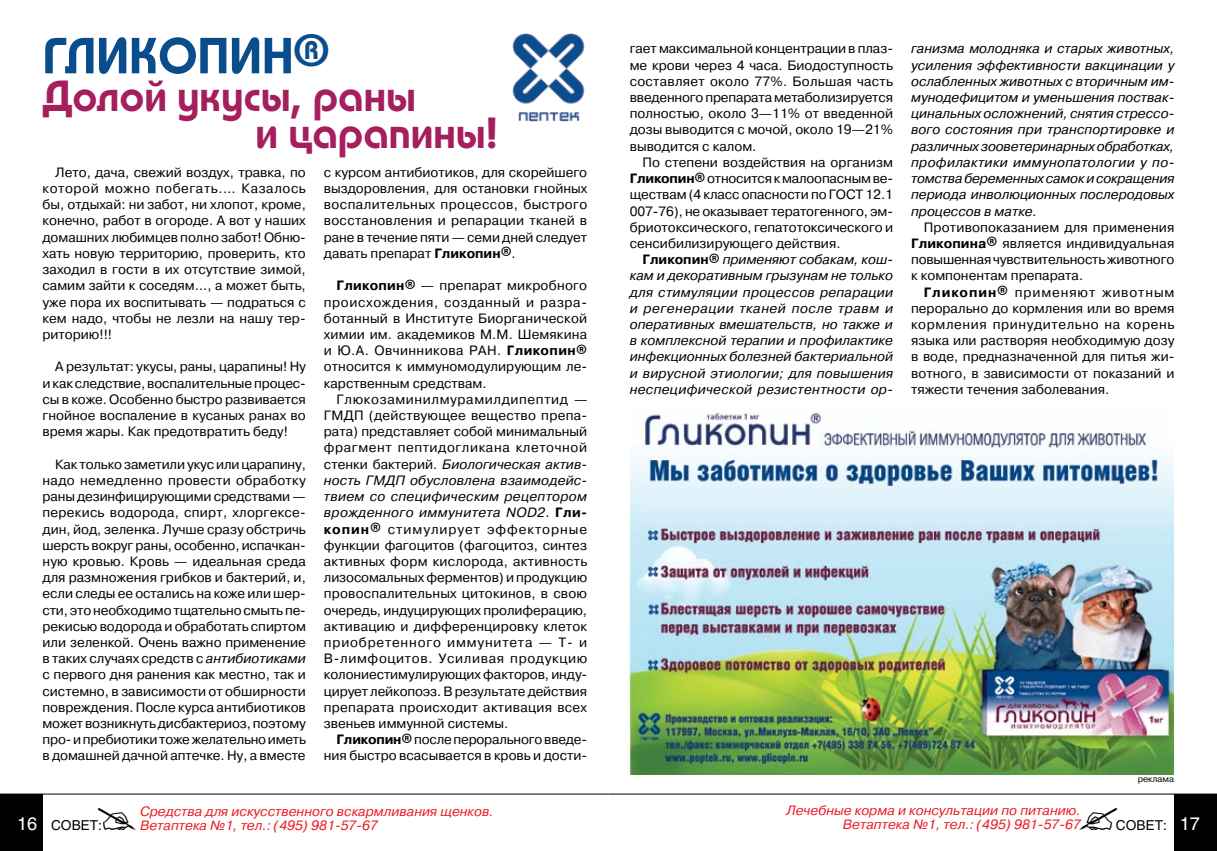
<style>
.page{position:relative;width:1217px;height:851px;background:#fff}
.page>*{position:absolute;margin:0;border:0;box-sizing:border-box;transform-origin:0 0}
.t1{font:600 50.7px "Bauhaus C";color:#0a4d8d}
.t2{font:600 43.5px/37.5px "Bauhaus C";color:#a51e5e}
.t3{font:13.5px/16.2px "Pragmatica C";color:#000;text-align:justify}
.t4{font:italic 13.5px/16.2px "Pragmatica C";letter-spacing:.005em;color:#000;text-align:justify}
.t5{font:italic 13.5px/14.2px "Pragmatica C";color:#ed1c24}
.t6{font:13.5px "Helios";color:#000}
.t7{font:9px "Pragmatica C";color:#000}
.s1{font-size:45px}
.s2{font-style:italic}
.s3{font-weight:700}
.s4{font-weight:700;font-style:normal}
.s5{font-size:18px;color:#fff}
</style>
<div class="page">
<hr style="left:0;top:793px;width:608px;height:1px;background:#000">
<div style="left:0;top:793px;width:43px;height:57px;background:#000"></div>
<hr style="left:608px;top:793px;width:608px;height:1px;background:#000">
<div style="left:1173px;top:793px;width:43px;height:57px;background:#000"></div>
<img style="left:629px;top:412px;width:544px;height:362px">
<img style="left:512px;top:33px;width:73px;height:88px">
<h1 class="t1" style="left:43px;top:25px;width:289px">Гликопин<span class="s1">®</span></h1>
<h2 class="t2" style="left:255px;top:77px;width:244px;text-indent:-213px">Долой укусы, раны<br>и царапины!</h2>
<p class="t3" style="left:43px;top:164px;width:265px;text-indent:13px">Лето, дача, свежий воздух, травка, по которой можно побегать.… Казалось бы, отдыхай: ни забот, ни хлопот, кроме, конечно, работ в огороде. А вот у наших домашних любимцев полно забот! Обню&shy;хать новую территорию, проверить, кто заходил в гости в их отсутствие зимой, самим зайти к соседям…, а может быть, уже пора их воспитывать — подраться с кем надо, чтобы не лезли на нашу тер&shy;риторию!!!</p>
<p class="t3" style="left:43px;top:358px;width:265px;text-indent:13px">А результат: укусы, раны, царапины! Ну и как следствие, воспалительные процес&shy;сы в коже. Особенно быстро развивается гнойное воспаление в кусаных ранах во время жары. Как предотвратить беду!</p>
<p class="t3" style="left:43px;top:456px;width:265px;text-indent:13px">Как только заметили укус или царапину, надо немедленно провести обработку раны дезинфицирующими средствами — перекись водорода, спирт, хлоргексе&shy;дин, йод, зеленка. Лучше сразу обстричь шерсть вокруг раны, особенно, испачкан&shy;ную кровью. Кровь — идеальная среда для размножения грибков и бактерий, и, если следы ее остались на коже или шер&shy;сти, это необходимо тщательно смыть пе&shy;рекисью водорода и обработать спиртом или зеленкой. Очень важно применение в таких случаях средств с <span class="s2">антибиотиками </span>с первого дня ранения как местно, так и системно, в зависимости от обширности повреждения. После курса антибиотиков может возникнуть дисбактериоз, поэтому про- и пребиотики тоже желательно иметь в домашней дачной аптечке. Ну, а вместе</p>
<p class="t3" style="left:324px;top:164px;width:265px">с курсом антибиотиков, для скорейшего выздоровления, для остановки гнойных воспалительных процессов, быстрого восстановления и репарации тканей в ране в течение пяти — семи дней следует давать препарат <span class="s3">Гликопин®</span>.</p>
<p class="t3" style="left:324px;top:277px;width:265px;text-indent:13px"><span class="s3">Гликопин®</span> — препарат микробного происхождения, созданный и разра&shy;ботанный в Институте Биорганической химии им. академиков М.М. Шемякина и Ю.А. Овчинникова РАН. <span class="s3">Гликопин® </span>относится к иммуномодулирующим ле&shy;карственным средствам.</p>
<p class="t3" style="left:324px;top:391px;width:265px;text-indent:13px">Глюкозаминилмурамилдипептид — ГМДП (действующее вещество препа&shy;рата) представляет собой минимальный фрагмент пептидогликана клеточной стенки бактерий. <span class="s2">Биологическая актив&shy;ность ГМДП обусловлена взаимодейс&shy;твием со специфическим рецептором врожденного иммунитета NOD2</span>. <span class="s3">Гли&shy;копин®</span> стимулирует эффекторные функции фагоцитов (фагоцитоз, синтез активных форм кислорода, активность лизосомальных ферментов) и продукцию провоспалительных цитокинов, в свою очередь, индуцирующих пролиферацию, активацию и дифференцировку клеток приобретенного иммунитета — Т- и В-лимфоцитов. Усиливая продукцию колониестимулирующих факторов, инду&shy;цирует лейкопоэз. В результате действия препарата происходит активация всех звеньев иммунной системы.</p>
<p class="t3" style="left:324px;top:731px;width:265px;text-align:right"><span class="s3">Гликопин®</span> после перорального введе&shy;ния быстро всасывается в кровь и дости-</p>
<p class="t3" style="left:629px;top:41px;width:265px">гает максимальной концентрации в плаз&shy;ме крови через 4 часа. Биодоступность составляет около 77%. Большая часть введенного препарата метаболизируется полностью, около 3—11% от введенной дозы выводится с мочой, около 19—21% выводится с калом.</p>
<p class="t3" style="left:629px;top:154px;width:265px;text-indent:13px">По степени воздействия на организм <span class="s3">Гликопин®</span> относится к малоопасным ве&shy;ществам (4 класс опасности по ГОСТ 12.1<br>007-76), не оказывает тератогенного, эм&shy;бриотоксического, гепатотоксического и сенсибилизирующего действия.</p>
<p class="t4" style="left:629px;top:251px;width:265px;text-indent:13px"><span class="s4">Гликопин®</span> применяют собакам, кош&shy;кам и декоративным грызунам не только для стимуляции процессов репарации и регенерации тканей после травм и оперативных вмешательств, но также и в комплексной терапии и профилактике инфекционных болезней бактериальной и вирусной этиологии; для повышения неспецифической резистентности ор-</p>
<p class="t4" style="left:910px;top:41px;width:265px">ганизма молодняка и старых животных, усиления эффективности вакцинации у ослабленных животных с вторичным им&shy;мунодефицитом и уменьшения поствак&shy;цинальных осложнений, снятия стрессо&shy;вого состояния при транспортировке и различных зооветеринарных обработках, профилактики иммунопатологии у по&shy;томства беременных самок и сокращения периода инволюционных послеродовых процессов в матке.</p>
<p class="t3" style="left:910px;top:219px;width:265px;text-indent:13px">Противопоказанием для применения <span class="s3">Гликопина®</span> является индивидуальная повышенная чувствительность животного к компонентам препарата.</p>
<p class="t3" style="left:910px;top:284px;width:265px;text-indent:13px"><span class="s3">Гликопин®</span> применяют животным перорально до кормления или во время кормления принудительно на корень языка или растворяя необходимую дозу в воде, предназначенной для питья жи&shy;вотного, в зависимости от показаний и тяжести течения заболевания.</p>
<p class="t7" style="left:1137px;top:773px;width:38px">реклама</p>
<p class="t5" style="left:140px;top:803px;width:355px">Средства для искусственного вскармливания щенков.<br>Ветаптека №1, тел.: (495) 981-57-67</p>
<p class="t5" style="left:786px;top:803px;width:296px;text-align:right">Лечебные корма и консультации по питанию.<br>Ветаптека №1, тел.: (495) 981-57-67</p>
<p class="t6" style="left:17px;top:816px;width:86px"><span class="s5">16</span> Совет:</p>
<p class="t6" style="left:1115px;top:816px;width:85px">Совет: <span class="s5">17</span></p>
</div>
